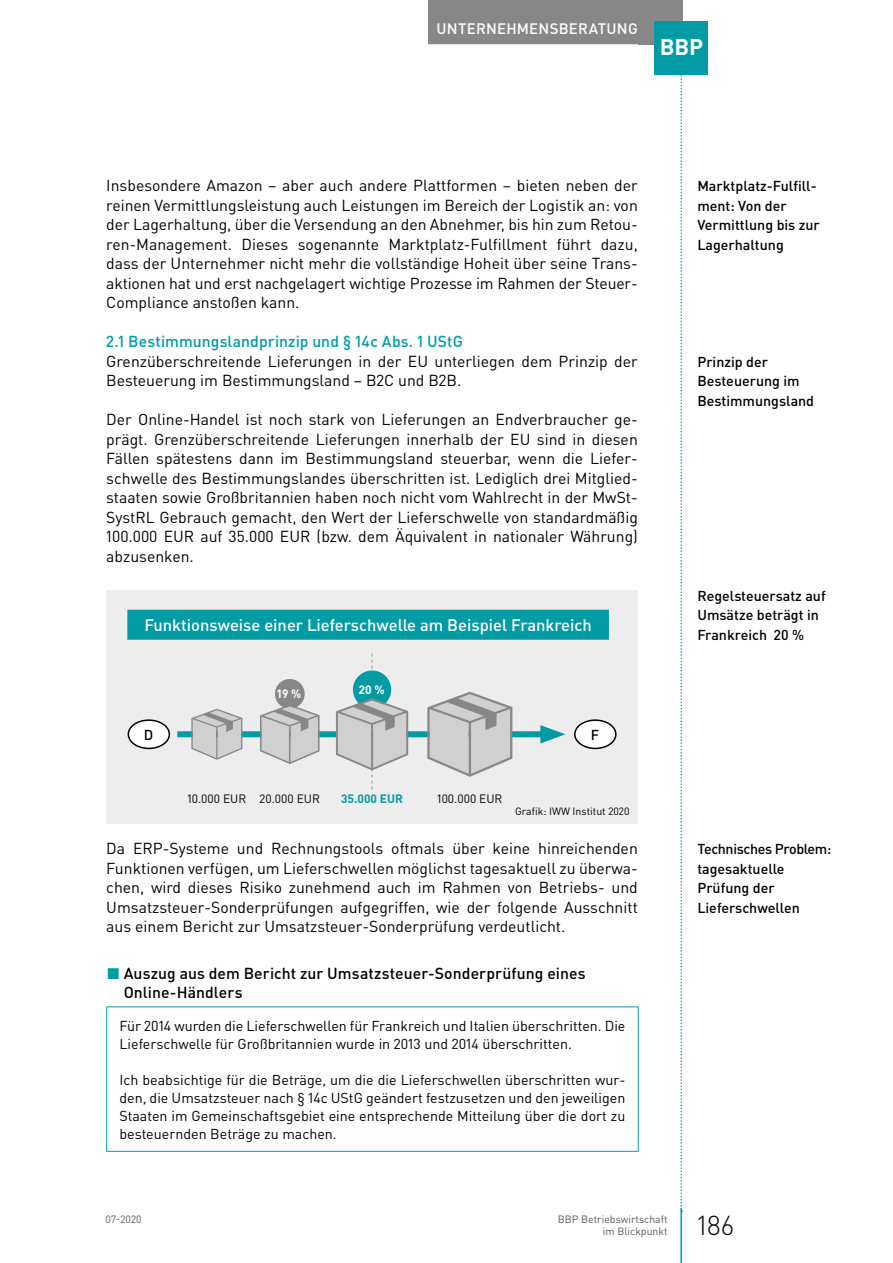
<style>
.page{position:relative;width:893px;height:1263px;background:#fff}
.page>*{position:absolute;margin:0;border:0;box-sizing:border-box;transform-origin:0 0}
.t1{font:300 27px "DIN Pro";color:#000}
.t2{font:700 22.5px "DIN Pro";color:#fff}
.t3{font:500 16.5px "DIN Pro";color:#fff}
.t4{font:15.75px/19.5px "DIN Pro";color:#000;text-align:justify}
.t5{font:500 15.75px/19.5px "DIN Pro";letter-spacing:.005em;color:#000}
.t6{font:500 15.75px "DIN Pro";color:#009ba4}
.t7{font:500 15px "DIN Pro";letter-spacing:.015em;color:#fff}
.t8{font:14.25px/18px "DIN Pro";color:#000}
.t9{font:500 14.25px/19.5px "DIN Pro";color:#000}
.t10{font:12px "DIN Pro";color:#000}
.t11{font:700 12px "DIN Pro";color:#009ba4}
.t12{font:700 12px "DIN Pro";color:#fff}
.t13{font:10.5px/12.8px "DIN Pro";color:#575756;text-align:right}
.t14{font:10.5px "DIN Pro";color:#000}
.s1{color:#009ba4}
</style>
<div class="page">
<svg style="left:680px;top:74px;width:2px;height:1134px"></svg>
<div style="left:638px;top:0;width:44px;height:44px;background:#878787"></div>
<hr style="left:680px;top:1208px;width:2px;height:55px;background:#009ba4">
<div style="left:428px;top:0;width:218px;height:44px;background:#878787"></div>
<div style="left:655px;top:21px;width:53px;height:53px;background:#009ba4"></div>
<hr style="left:106px;top:1006px;width:533px;height:1px;background:#009ba4">
<hr style="left:106px;top:1007px;width:1px;height:144px;background:#009ba4">
<hr style="left:638px;top:1007px;width:1px;height:144px;background:#009ba4">
<hr style="left:106px;top:1151px;width:533px;height:1px;background:#009ba4">
<div style="left:106px;top:590px;width:532px;height:233px;background:#ededed"></div>
<div style="left:127px;top:610px;width:482px;height:30px;background:#009ba4"></div>
<div style="left:128px;top:720px;width:41px;height:28px;background:#fff;border-radius:50%"></div>
<div style="left:128px;top:719px;width:42px;height:30px;border:2px solid #000;border-radius:50%"></div>
<div style="left:575px;top:720px;width:41px;height:28px;background:#fff;border-radius:50%"></div>
<div style="left:574px;top:719px;width:43px;height:30px;border:2px solid #000;border-radius:50%"></div>
<div style="left:177px;top:731px;width:374px;height:6px;background:#009ba4"></div>
<svg style="left:540px;top:725px;width:26px;height:18px"></svg>
<svg style="left:191px;top:709px;width:51px;height:51px"></svg>
<svg style="left:427px;top:692px;width:85px;height:85px"></svg>
<div style="left:275px;top:679px;width:30px;height:30px;background:#878787;border-radius:50%"></div>
<svg style="left:336px;top:653px;width:72px;height:136px"></svg>
<svg style="left:260px;top:704px;width:60px;height:60px"></svg>
<p class="t7" style="left:436px;top:18px;width:203px">Unternehmensberatu ng</p>
<h2 class="t2" style="left:660px;top:32px;width:45px">BBP</h2>
<p class="t4" style="left:106px;top:175px;width:533px">Insbesondere Amazon – aber auch andere Plattformen – bieten neben der reinen Vermittlungsleistung auch Leistungen im Bereich der Logistik an: von der Lagerhaltung, über die Versendung an den Abnehmer, bis hin zum Retou&shy;ren-Management. Dieses sogenannte Marktplatz-Fulfillment führt dazu, dass der Unternehmer nicht mehr die vollständige Hoheit über seine Trans&shy;aktionen hat und erst nachgelagert wichtige Prozesse im Rahmen der Steuer-Compliance anstoßen kann.</p>
<p class="t6" style="left:106px;top:331px;width:356px">2.1 Bestimmungslandprinzip und § 14c Abs. 1 UStG</p>
<p class="t4" style="left:106px;top:351px;width:533px">Grenzüberschreitende Lieferungen in der EU unterliegen dem Prinzip der<br>Besteuerung im Bestimmungsland – B2C und B2B.</p>
<p class="t4" style="left:106px;top:409px;width:533px">Der Online-Handel ist noch stark von Lieferungen an Endverbraucher ge&shy;prägt. Grenzüberschreitende Lieferungen innerhalb der EU sind in diesen Fällen spätestens dann im Bestimmungsland steuerbar, wenn die Liefer&shy;schwelle des Bestimmungslandes überschritten ist. Lediglich drei Mitglied&shy;staaten sowie Großbritannien haben noch nicht vom Wahlrecht in der MwSt-SystRL Gebrauch gemacht, den Wert der Lieferschwelle von standardmäßig 100.000 EUR auf 35.000 EUR (bzw. dem Äquivalent in nationaler Währung) abzusenken.</p>
<p class="t3" style="left:144px;top:614px;width:449px">Funktionsweise einer Lieferschwelle am Beispiel Frankreich</p>
<p class="t12" style="left:277px;top:686px;width:26px">19 %</p>
<p class="t12" style="left:359px;top:682px;width:28px">20 %</p>
<p class="t9" style="left:144px;top:724px;width:11px">D</p>
<p class="t9" style="left:591px;top:724px;width:10px">F</p>
<p class="t10" style="left:187px;top:790px;width:134px">10.000 EUR 20.000 EUR</p>
<p class="t11" style="left:341px;top:790px;width:63px">35.000 EUR</p>
<p class="t10" style="left:437px;top:790px;width:67px">100.000 EUR</p>
<p class="t14" style="left:515px;top:804px;width:116px">Grafik: IWW Institut 2020</p>
<p class="t4" style="left:106px;top:838px;width:533px">Da ERP-Systeme und Rechnungstools oftmals über keine hinreichenden Funktionen verfügen, um Lieferschwellen möglichst tagesaktuell zu überwa&shy;chen, wird dieses Risiko zunehmend auch im Rahmen von Betriebs- und Umsatzsteuer-Sonderprüfungen aufgegriffen, wie der folgende Ausschnitt aus einem Bericht zur Umsatzsteuer-Sonderprüfung verdeutlicht.</p>
<p class="t5" style="left:124px;top:963px;width:463px;text-indent:-17px"><span class="s1">◼</span> Auszug aus dem Bericht zur Umsatzsteuer-Sonderprüfung eines<br>Online-Händlers</p>
<p class="t8" style="left:119px;top:1016px;width:508px">Für 2014 wurden die Lieferschwellen für Frankreich und Italien überschritten. Die<br>Lieferschwelle für Großbritannien wurde in 2013 und 2014 überschritten.</p>
<p class="t8" style="left:119px;top:1070px;width:507px;text-align:justify">Ich beabsichtige für die Beträge, um die die Lieferschwellen überschritten wur&shy;den, die Umsatzsteuer nach § 14c UStG geändert festzusetzen und den jeweiligen Staaten im Gemeinschaftsgebiet eine entsprechende Mitteilung über die dort zu besteuernden Beträge zu machen.</p>
<p class="t9" style="left:697px;top:176px;width:124px">Marktplatz-Fulfill&shy;ment: Von der<br>Vermittlung bis zur<br>Lagerhaltung</p>
<p class="t9" style="left:697px;top:351px;width:118px">Prinzip der<br>Besteuerung im<br>Bestimmungsland</p>
<p class="t9" style="left:697px;top:585px;width:130px">Regelsteuersatz auf<br>Umsätze beträgt in<br>Frankreich 20 %</p>
<p class="t9" style="left:697px;top:839px;width:135px">Technisches Problem: tagesaktuelle<br>Prüfung der<br>Lieferschwellen</p>
<p class="t13" style="left:106px;top:1212px;width:38px">07-2020</p>
<p class="t13" style="left:558px;top:1212px;width:111px">BBP Betriebswirtschaft im Blickpunkt</p>
<h1 class="t1" style="left:697px;top:1207px;width:38px">186</h1>
</div>
